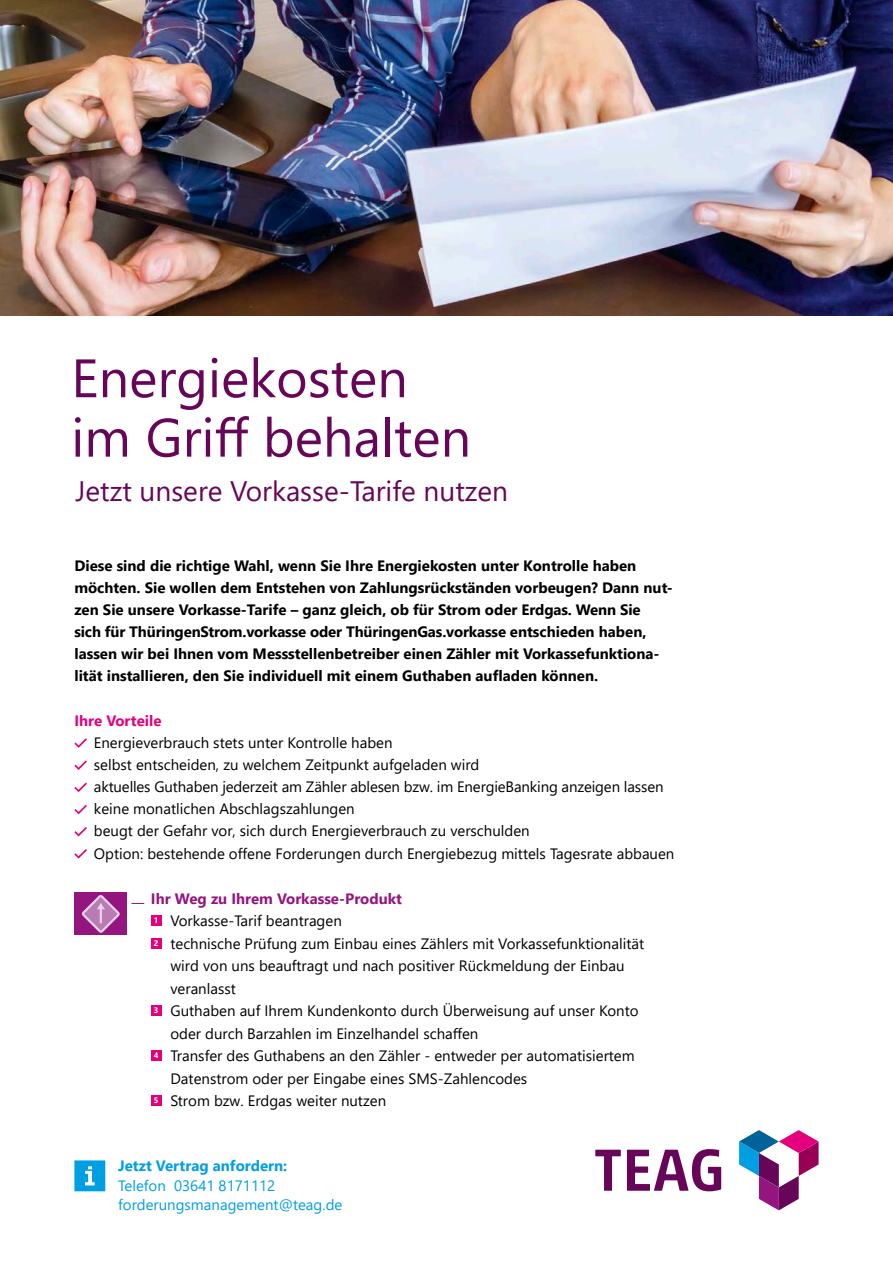
<style>
.page{position:relative;width:893px;height:1263px;background:#fff}
.page>*{position:absolute;margin:0;border:0;box-sizing:border-box;transform-origin:0 0}
.t1{font:54px/59.4px "Segoe UI";color:#670659}
.t2{font:28.05px "Segoe UI";color:#670659}
.t3{font:15px/22.2px "Segoe UI";color:#000}
.t4{font:700 15px/22.2px "Segoe UI";color:#000}
.t5{font:15px/19.5px "Segoe UI";color:#009ee3}
.t6{font:700 15px "Segoe UI";color:#941580}
.t7{font:700 15px "Segoe UI";color:#009ee3}
.t8{font:700 15px "Segoe UI";color:#e4007c}
</style>
<div class="page">
<svg style="left:739px;top:1130px;width:80px;height:80px"></svg>
<svg style="left:595px;top:1150px;width:26px;height:41px"></svg>
<svg style="left:627px;top:1149px;width:94px;height:42px"></svg>
<img style="left:0;top:0;width:893px;height:316px">
<svg style="left:74px;top:738px;width:13px;height:10px"></svg>
<svg style="left:74px;top:760px;width:13px;height:10px"></svg>
<svg style="left:74px;top:782px;width:13px;height:10px"></svg>
<svg style="left:74px;top:805px;width:13px;height:9px"></svg>
<svg style="left:74px;top:827px;width:13px;height:9px"></svg>
<svg style="left:74px;top:849px;width:13px;height:10px"></svg>
<div style="left:151px;top:915px;width:11px;height:11px;background:#e4007c"></div>
<div style="left:151px;top:938px;width:11px;height:11px;background:#e4007c"></div>
<div style="left:151px;top:1005px;width:11px;height:11px;background:#e4007c"></div>
<div style="left:151px;top:1050px;width:11px;height:11px;background:#e4007c"></div>
<div style="left:151px;top:1095px;width:11px;height:11px;background:#e4007c"></div>
<div style="left:74px;top:1160px;width:31px;height:31px;background:#009ee3"></div>
<svg style="left:85px;top:1166px;width:10px;height:19px"></svg>
<svg style="left:131px;top:903px;width:13px;height:1px"></svg>
<div style="left:74px;top:892px;width:53px;height:43px;background:#941580"></div>
<svg style="left:82px;top:895px;width:38px;height:38px"></svg>
<h1 class="t1" style="left:71px;top:347px;width:401px">Energiekosten im Griff behalten</h1>
<h2 class="t2" style="left:75px;top:468px;width:434px">Jetzt unsere Vorkasse-Tarife nutzen</h2>
<p class="t4" style="left:74px;top:554px;width:600px">Diese sind die richtige Wahl, wenn Sie Ihre Energiekosten unter Kontrolle haben möchten. Sie wollen dem Entstehen von Zahlungsrückständen vorbeugen? Dann nut&shy;zen Sie unsere Vorkasse-Tarife – ganz gleich, ob für Strom oder Erdgas. Wenn Sie<br>sich für ThüringenStrom.vorkasse oder ThüringenGas.vorkasse entschieden haben, lassen wir bei Ihnen vom Messstellenbetreiber einen Zähler mit Vorkassefunktiona&shy;lität installieren, den Sie individuell mit einem Guthaben aufladen können.</p>
<p class="t8" style="left:74px;top:708px;width:89px">Ihre Vorteile</p>
<p class="t3" style="left:94px;top:731px;width:582px">Energieverbrauch stets unter Kontrolle haben<br>selbst entscheiden, zu welchem Zeitpunkt aufgeladen wird<br>aktuelles Guthaben jederzeit am Zähler ablesen bzw. im EnergieBanking anzeigen lassen keine monatlichen Abschlagszahlungen<br>beugt der Gefahr vor, sich durch Energieverbrauch zu verschulden<br>Option: bestehende offene Forderungen durch Energiebezug mittels Tagesrate abbauen</p>
<p class="t6" style="left:151px;top:886px;width:252px">Ihr Weg zu Ihrem Vorkasse-Produkt</p>
<p class="t3" style="left:154px;top:909px;width:189px"><sup>1</sup> Vorkasse-Tarif beantragen</p>
<p class="t3" style="left:154px;top:932px;width:492px"><sup>2</sup> technische Prüfung zum Einbau eines Zählers mit Vorkassefunktionalität</p>
<p class="t3" style="left:170px;top:954px;width:456px">wird von uns beauftragt und nach positiver Rückmeldung der Einbau</p>
<p class="t3" style="left:170px;top:977px;width:67px">veranlasst</p>
<p class="t3" style="left:154px;top:999px;width:486px"><sup>3</sup> Guthaben auf Ihrem Kundenkonto durch Überweisung auf unser Konto</p>
<p class="t3" style="left:170px;top:1022px;width:310px">oder durch Barzahlen im Einzelhandel schaffen</p>
<p class="t3" style="left:154px;top:1044px;width:482px"><sup>4</sup> Transfer des Guthabens an den Zähler - entweder per automatisiertem</p>
<p class="t3" style="left:170px;top:1067px;width:358px">Datenstrom oder per Eingabe eines SMS-Zahlencodes</p>
<p class="t3" style="left:154px;top:1089px;width:234px"><sup>5</sup> Strom bzw. Erdgas weiter nutzen</p>
<p class="t7" style="left:118px;top:1154px;width:171px">Jetzt Vertrag anfordern:</p>
<p class="t5" style="left:118px;top:1175px;width:226px">Telefon 03641 8171112 forderungsmanagement@teag.de</p>
</div>
